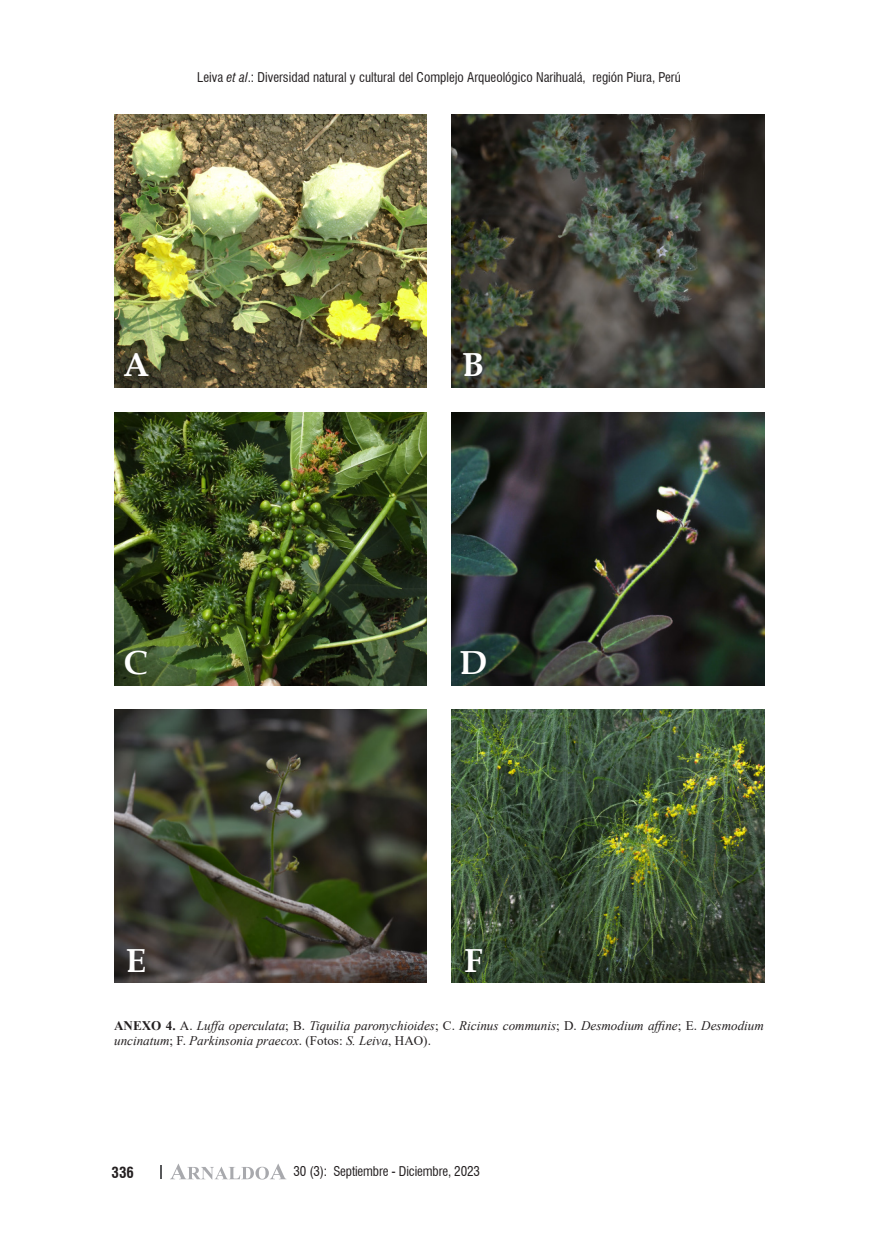
<style>
.page{position:relative;width:893px;height:1241px;background:#fff}
.page>*{position:absolute;margin:0;border:0;box-sizing:border-box;transform-origin:0 0}
.cuerpo_resumen{font:700 33.25px "Book Antiqua";color:#fff}
.t1{font:700 condensed 14.88px "Swiss 721 BT";color:#231f20}
.leyendas{font:italic 13.12px/14.9px "Times New Roman";color:#231f20}
.filete{font:condensed 13.12px "Swiss 721 BT";color:#231f20}
.s1{font-style:italic}
.s2{font-weight:700;font-style:normal}
.s3{font-style:normal}
</style>
<div class="page">
<img style="left:114px;top:114px;width:313px;height:273px">
<img style="left:114px;top:412px;width:313px;height:273px">
<img style="left:114px;top:709px;width:313px;height:273px">
<img style="left:451px;top:114px;width:313px;height:273px">
<img style="left:451px;top:412px;width:313px;height:273px">
<img style="left:451px;top:709px;width:313px;height:273px">
<svg style="left:170px;top:1163px;width:116px;height:16px"></svg>
<svg style="left:160px;top:1165px;width:2px;height:12px"></svg>
<p class="filete" style="left:197px;top:69px;width:485px">Leiva <span class="s1">et al</span>.: Diversidad natural y cultural del Complejo Arqueológico Narihualá, región Piura, Perú</p>
<p class="cuerpo_resumen" style="left:123px;top:342px;width:27px">A</p>
<p class="cuerpo_resumen" style="left:462px;top:342px;width:24px">B</p>
<p class="cuerpo_resumen" style="left:124px;top:640px;width:26px">C</p>
<p class="cuerpo_resumen" style="left:459px;top:640px;width:29px">D</p>
<p class="cuerpo_resumen" style="left:126px;top:938px;width:22px">E</p>
<p class="cuerpo_resumen" style="left:464px;top:938px;width:20px">F</p>
<p class="leyendas" style="left:114px;top:1018px;width:651px"><span class="s2">ANEXO 4.</span> <span class="s3">A.</span> Luffa operculata<span class="s3">; B.</span> Tiquilia paronychioides<span class="s3">; C.</span> Ricinus communis<span class="s3">; D.</span> Desmodium affine<span class="s3">; E.</span> Desmodium uncinatum<span class="s3">; F.</span> Parkinsonia praecox<span class="s3">. (Fotos:</span> S. Leiva<span class="s3">, HAO).</span></p>
<p class="t1" style="left:112px;top:1163px;width:24px">336</p>
<p class="filete" style="left:293px;top:1163px;width:188px">30 (3): Septiembre - Diciembre, 2023</p>
</div>
